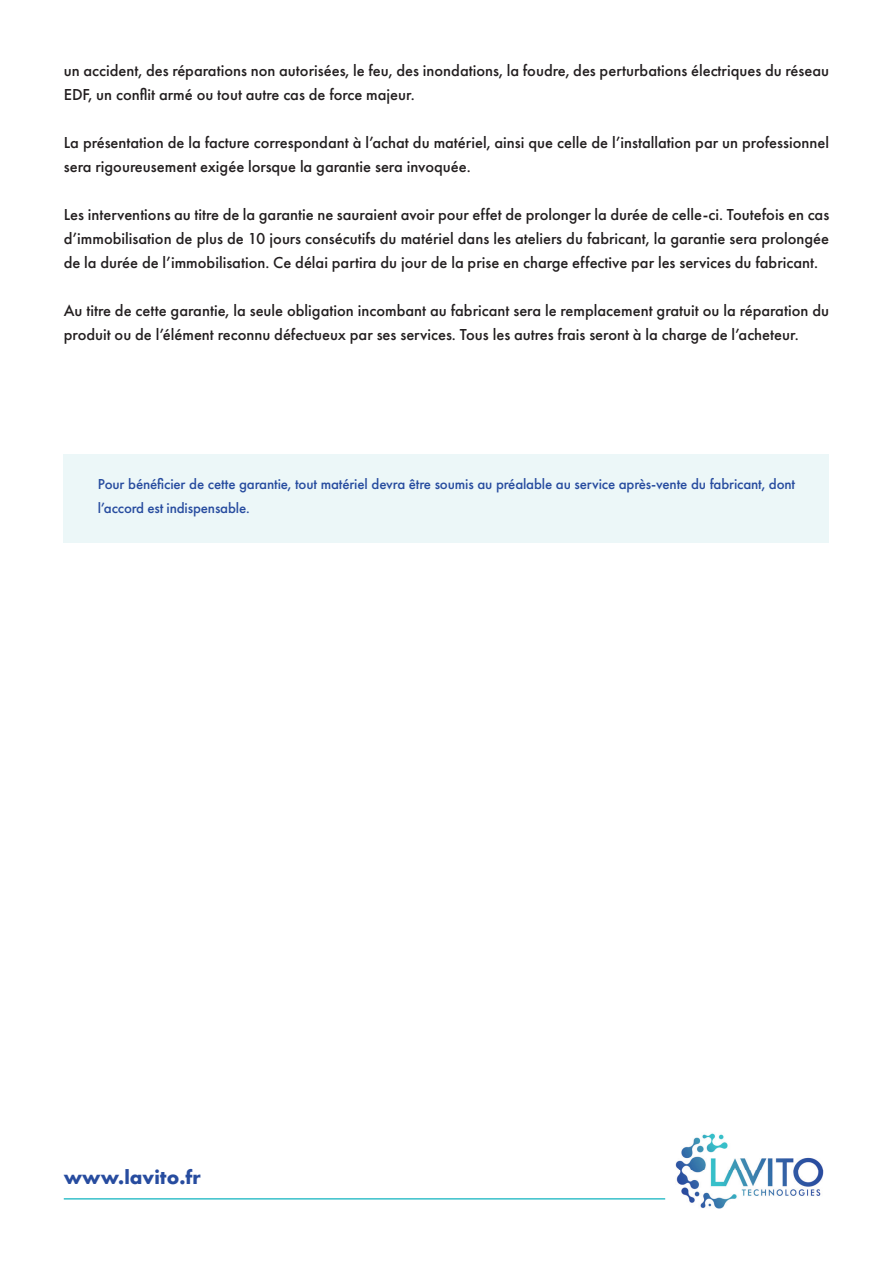
<style>
.page{position:relative;width:893px;height:1263px;background:#fff}
.page>*{position:absolute;margin:0;border:0;box-sizing:border-box;transform-origin:0 0}
.t1{font:700 18px "Futura";color:#274c9f}
.t2{font:500 16.5px/24px "Futura PT";color:#231f20}
.t3{font:500 15px/24px "Futura PT";letter-spacing:-.01em;color:#274c9f}
</style>
<div class="page">
<div style="left:64px;top:454px;width:765px;height:89px;background:#ecf7f8"></div>
<img style="left:676px;top:1133px;width:147px;height:76px">
<hr style="left:64px;top:1198px;width:601px;height:1px;background:#37c0ca">
<p class="t2" style="left:64px;top:59px;width:767px">un accident, des réparations non autorisées, le feu, des inondations, la foudre, des perturbations électriques du réseau<br>EDF, un conflit armé ou tout autre cas de force majeur.</p>
<p class="t2" style="left:64px;top:131px;width:767px">La présentation de la facture correspondant à l’achat du matériel, ainsi que celle de l’installation par un professionnel sera rigoureusement exigée lorsque la garantie sera invoquée.</p>
<p class="t2" style="left:64px;top:203px;width:767px;text-align:justify">Les interventions au titre de la garantie ne sauraient avoir pour effet de prolonger la durée de celle-ci. Toutefois en cas d’immobilisation de plus de 10 jours consécutifs du matériel dans les ateliers du fabricant, la garantie sera prolongée de la durée de l’immobilisation. Ce délai partira du jour de la prise en charge effective par les services du fabricant.</p>
<p class="t2" style="left:64px;top:299px;width:767px">Au titre de cette garantie, la seule obligation incombant au fabricant sera le remplacement gratuit ou la réparation du produit ou de l’élément reconnu défectueux par ses services. Tous les autres frais seront à la charge de l’acheteur.</p>
<p class="t3" style="left:98px;top:472px;width:699px">Pour bénéficier de cette garantie, tout matériel devra être soumis au préalable au service après-vente du fabricant, dont l’accord est indispensable.</p>
<p class="t1" style="left:64px;top:1164px;width:139px">www.lavito.fr</p>
</div>
